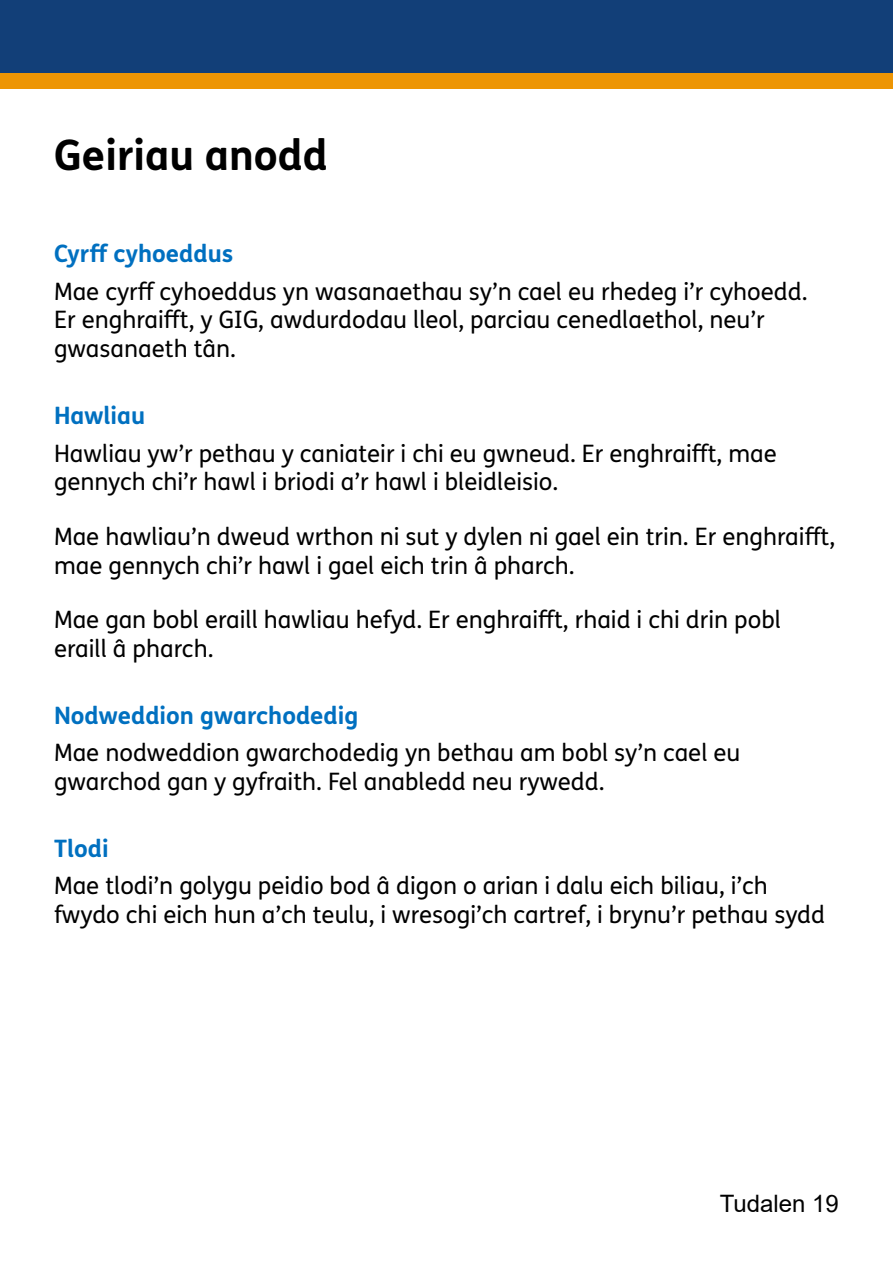
<style>
.page{position:relative;width:893px;height:1263px;background:#fff}
.page>*{position:absolute;margin:0;border:0;box-sizing:border-box;transform-origin:0 0}
.t1{font:700 42px "FS Me Pro";color:#000}
.t2{font:24px/28.8px "FS Me Pro";color:#000}
.t3{font:700 24px "FS Me Pro";color:#0070c0}
.t4{font:24px "Arial";color:#000}
</style>
<div class="page">
<div style="left:0;top:3px;width:893px;height:85px;background:#ed9504"></div>
<div style="left:0;top:0;width:893px;height:72px;background:#123f78"></div>
<h1 class="t1" style="left:54px;top:122px;width:275px">Geiriau anodd</h1>
<p class="t3" style="left:54px;top:235px;width:181px">Cyrf cyhoeddus</p>
<p class="t2" style="left:54px;top:276px;width:755px">Mae cyrf cyhoeddus yn wasanaethau sy’n cael eu rhedeg i’r cyhoedd.<br>Er enghraift, y GIG, awdurdodau lleol, parciau cenedlaethol, neu’r gwasanaeth tân.</p>
<p class="t3" style="left:54px;top:397px;width:93px">Hawliau</p>
<p class="t2" style="left:54px;top:438px;width:724px">Hawliau yw’r pethau y caniateir i chi eu gwneud. Er enghraift, mae gennych chi’r hawl i briodi a’r hawl i bleidleisio.</p>
<p class="t2" style="left:54px;top:521px;width:783px">Mae hawliau’n dweud wrthon ni sut y dylen ni gael ein trin. Er enghraift, mae gennych chi’r hawl i gael eich trin â pharch.</p>
<p class="t2" style="left:54px;top:604px;width:728px">Mae gan bobl eraill hawliau hefyd. Er enghraift, rhaid i chi drin pobl eraill â pharch.</p>
<p class="t3" style="left:54px;top:697px;width:306px">Nodweddion gwarchodedig</p>
<p class="t2" style="left:54px;top:738px;width:688px">Mae nodweddion gwarchodedig yn bethau am bobl sy’n cael eu gwarchod gan y gyfraith. Fel anabledd neu rywedd.</p>
<p class="t3" style="left:54px;top:830px;width:56px">Tlodi</p>
<p class="t2" style="left:54px;top:871px;width:772px">Mae tlodi’n golygu peidio bod â digon o arian i dalu eich biliau, i’ch fwydo chi eich hun a’ch teulu, i wresogi’ch cartref, i brynu’r pethau sydd</p>
<p class="t4" style="left:720px;top:1187px;width:121px">Tudalen 19</p>
</div>
